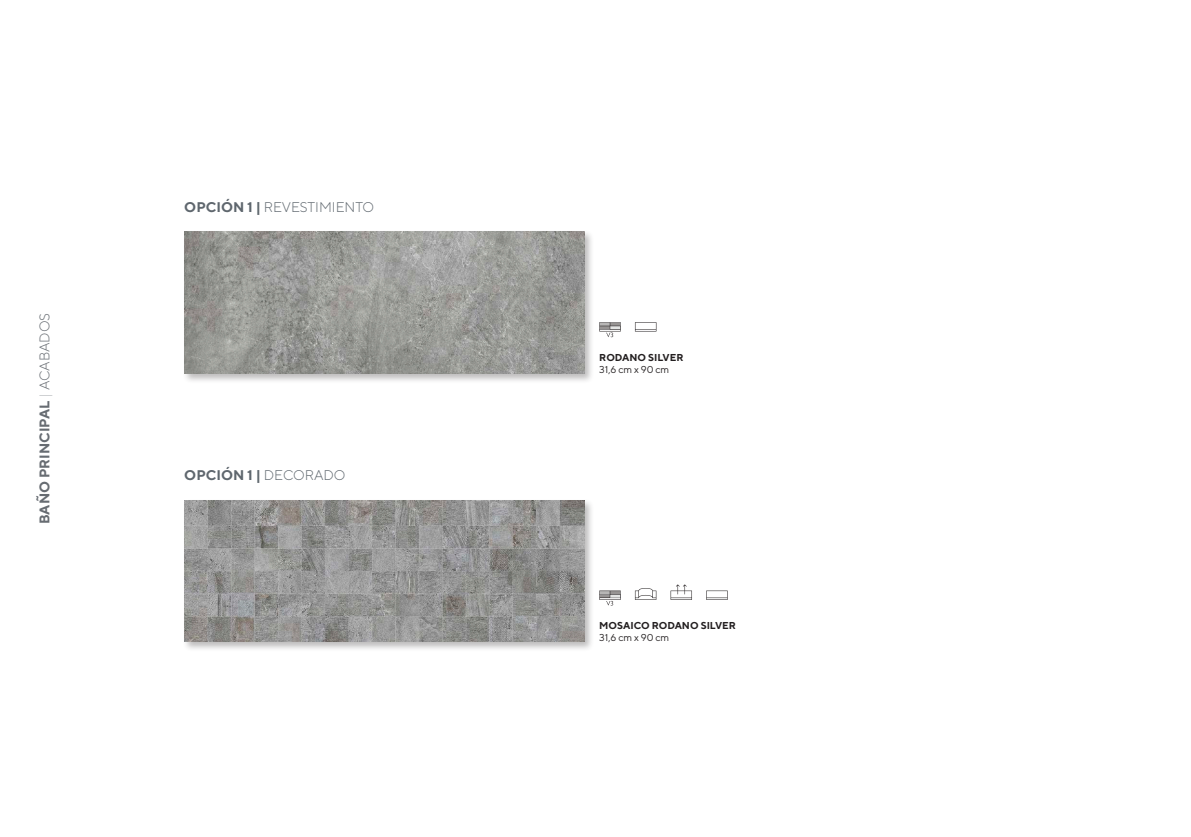
<style>
.page{position:relative;width:1191px;height:837px;background:#fff}
.page>*{position:absolute;margin:0;border:0;box-sizing:border-box;transform-origin:0 0}
.t1{font:700 14px "TT Norms";color:#676c72}
.t2{font:300 14px "TT Norms";color:#5f676e}
.t3{font:700 14px "TT Norms";color:#5f676e}
.t4{font:700 10px "TT Norms";color:#231f20}
.t5{font:10px "TT Norms";color:#231f20}
.s1{font-weight:100}
.s2{font-weight:300}
.s3{font-weight:700}
</style>
<div class="page">
<div style="left:182px;top:498px;width:412px;height:154px;background:#231f20;opacity:.3"></div>
<img style="left:184px;top:500px;width:400px;height:141px">
<div style="left:182px;top:230px;width:412px;height:153px;background:#231f20;opacity:.3"></div>
<img style="left:184px;top:232px;width:400px;height:141px">
<svg style="left:599px;top:322px;width:22px;height:15px"></svg>
<svg style="left:635px;top:322px;width:21px;height:9px"></svg>
<svg style="left:670px;top:584px;width:22px;height:15px"></svg>
<svg style="left:635px;top:588px;width:21px;height:11px"></svg>
<svg style="left:599px;top:590px;width:22px;height:15px"></svg>
<svg style="left:706px;top:590px;width:21px;height:9px"></svg>
<h1 class="t1" style="left:36px;top:524px;width:212px;rotate:-90deg">BAÑO PRINCIPAL <span class="s1">|</span> <span class="s2">ACABADOS</span></h1>
<h1 class="t2" style="left:184px;top:198px;width:191px"><span class="s3">OPCIÓN 1 |</span> REVESTIMIENTO</h1>
<h1 class="t3" style="left:184px;top:466px;width:163px">OPCIÓN 1 | <span class="s2">DECORADO</span></h1>
<p class="t4" style="left:599px;top:351px;width:86px">RODANO SILVER</p>
<p class="t5" style="left:599px;top:363px;width:71px">31,6 cm x 90 cm</p>
<p class="t4" style="left:599px;top:619px;width:138px">MOSAICO RODANO SILVER</p>
<p class="t5" style="left:599px;top:631px;width:71px">31,6 cm x 90 cm</p>
</div>
